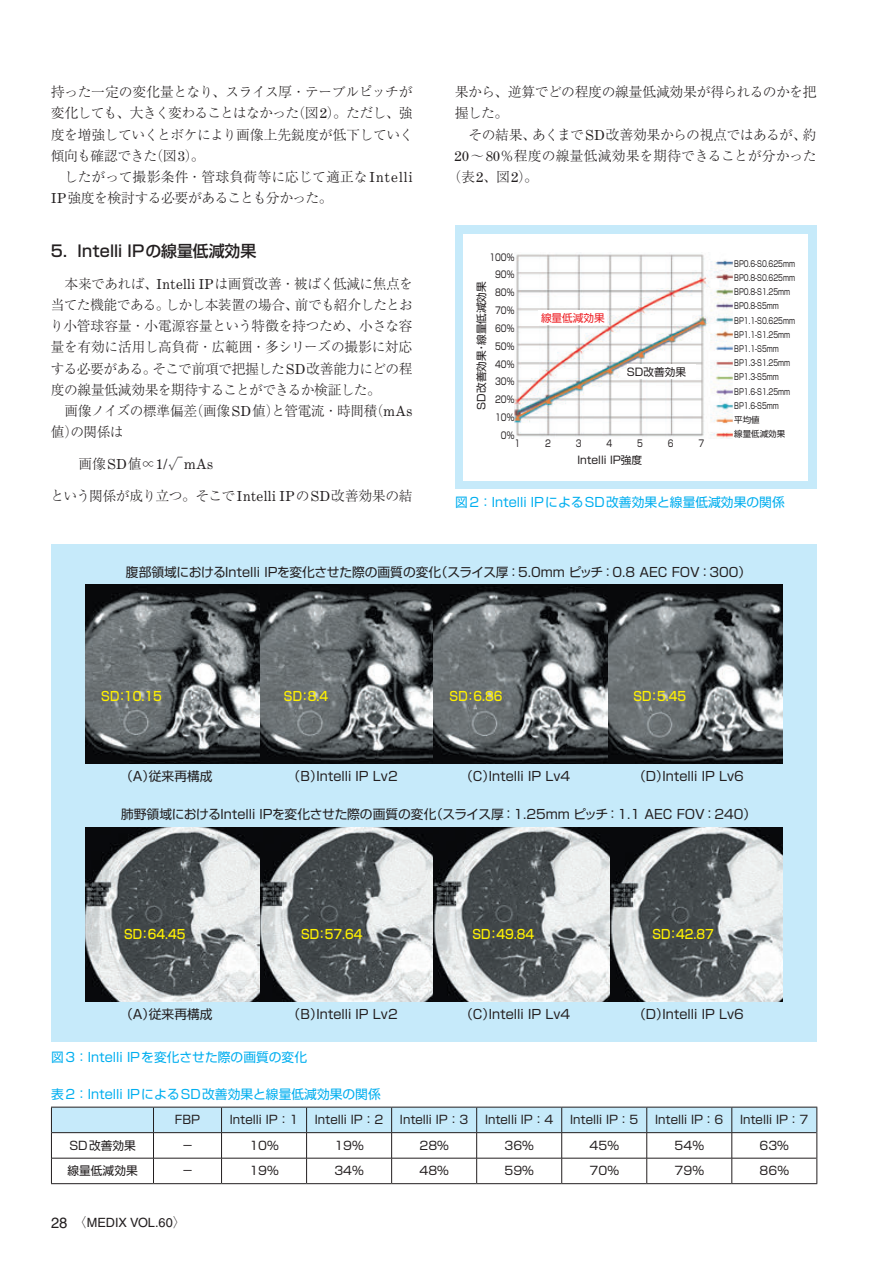
<style>
.page{position:relative;width:893px;height:1263px;background:#fff}
.page>*{position:absolute;margin:0;border:0;box-sizing:border-box;transform-origin:0 0}
.t1{font:500 15.9px "Shin Go Pro";color:#231f20}
.t2{font:300 13.8px/21.3px "Ryumin Pro";letter-spacing:-.025em;color:#231f20}
.t3{font:300 13.8px "Ryumin Pro";letter-spacing:.005em;color:#231f20}
.t4{font:13.8px "Century Expanded";color:#231f20}
.t5{font:12.75px "Shin Go Pro";color:#231f20}
.t6{font:12.75px "Shin Go Pro";color:#00aeef}
.t7{font:500 12.75px "Shin Go Pro";color:#fff101;scale:.9 1}
.t8{font:12.75px "Helvetica";color:#231f20}
.t9{font:11.7px "Shin Go Pro";color:#231f20}
.t10{font:10.65px "Shin Go Pro";color:#231f20}
.t11{font:10.65px "Shin Go Pro";color:#ee1d23}
.t12{font:9.6px/17.9px "Shin Go Pro";color:#231f20;text-align:right;scale:.8 1}
.t13{font:8.55px/14.2px "Shin Go Pro";color:#231f20;scale:.75 1}
.s1{font-family:"Century Expanded";font-weight:400}
.s2{font-family:"Ryumin Pro";font-weight:300}
.s3{font-size:14.85px}
</style>
<div class="page">
<div style="left:51px;top:544px;width:765px;height:498px;background:#c6eafa"></div>
<img style="left:85px;top:827px;width:697px;height:174px">
<img style="left:85px;top:584px;width:697px;height:179px">
<svg style="left:51px;top:1107px;width:766px;height:76px"></svg>
<hr style="left:51px;top:1183px;width:102px;height:1px;background:#231f20">
<hr style="left:153px;top:1183px;width:69px;height:1px;background:#231f20">
<hr style="left:222px;top:1183px;width:85px;height:1px;background:#231f20">
<hr style="left:307px;top:1183px;width:85px;height:1px;background:#231f20">
<hr style="left:392px;top:1183px;width:85px;height:1px;background:#231f20">
<hr style="left:477px;top:1183px;width:85px;height:1px;background:#231f20">
<hr style="left:562px;top:1183px;width:85px;height:1px;background:#231f20">
<hr style="left:647px;top:1183px;width:85px;height:1px;background:#231f20">
<hr style="left:732px;top:1183px;width:85px;height:1px;background:#231f20">
<div style="left:455px;top:225px;width:361px;height:264px;background:#c6eafa"></div>
<div style="left:463px;top:234px;width:345px;height:246px;background:#fff"></div>
<img style="left:515px;top:254px;width:217px;height:184px">
<div style="left:538px;top:311px;width:69px;height:14px;background:#fff"></div>
<div style="left:627px;top:365px;width:69px;height:14px;background:#fff"></div>
<p class="t2" style="left:51px;top:80px;width:364px;text-align:justify">持った一定の変化量となり、スライス厚・テーブルピッチが変化しても、大きく変わることはなかった（図<span class="s1">2</span>）。ただし、強度を増強していくとボケにより画像上先鋭度が低下していく傾向も確認できた（図<span class="s1">3</span>）。</p>
<p class="t2" style="left:51px;top:165px;width:363px;text-indent:13px">したがって撮影条件・管球負荷等に応じて適正な<span class="s1">Intelli<br>IP</span>強度を検討する必要があることも分かった。</p>
<p class="t1" style="left:51px;top:238px;width:207px">5．Intelli IPの線量低減効果</p>
<p class="t2" style="left:50px;top:272px;width:364px;text-align:justify;text-indent:14px">本来であれば、<span class="s1">Intelli IP</span>は画質改善・被ばく低減に焦点を当てた機能である。しかし本装置の場合、前でも紹介したとおり小管球容量・小電源容量という特徴を持つため、小さな容量を有効に活用し高負荷・広範囲・多シリーズの撮影に対応する必要がある。そこで前項で把握した<span class="s1">SD</span>改善能力にどの程度の線量低減効果を期待することができるか検証した。</p>
<p class="t2" style="left:51px;top:399px;width:363px;text-indent:14px">画像ノイズの標準偏差（画像<span class="s1">SD</span>値）と管電流・時間積（<span class="s1">mAs</span>値）の関係は</p>
<p class="t4" style="left:65px;top:456px;width:150px"><span class="s2">　画像</span>SD<span class="s2">値∝</span>1/<span class="s2">√</span>mAs</p>
<p class="t2" style="left:50px;top:484px;width:364px">という関係が成り立つ。そこで<span class="s1">Intelli IP</span>の<span class="s1">SD</span>改善効果の結</p>
<p class="t2" style="left:455px;top:80px;width:363px">果から、逆算でどの程度の線量低減効果が得られるのかを把握した。</p>
<p class="t2" style="left:468px;top:123px;width:350px">その結果、あくまで<span class="s1">SD</span>改善効果からの視点ではあるが、約</p>
<p class="t3" style="left:455px;top:145px;width:363px"><span class="s1">20</span>～<span class="s1">80</span>％程度の線量低減効果を期待できることが分かった</p>
<p class="t2" style="left:448px;top:165px;width:92px">（表<span class="s1">2</span>、図<span class="s1">2</span>）。</p>
<p class="t12" style="left:489px;top:247px;width:33px">100％<br>90％<br>80％<br>70％<br>60％<br>50％<br>40％<br>30％<br>20％<br>10％<br>0％</p>
<p class="t10" style="left:473px;top:410px;width:130px;rotate:-90deg">SD改善効果・線量低減効果</p>
<p class="t11" style="left:541px;top:309px;width:65px">線量低減効果</p>
<p class="t10" style="left:627px;top:363px;width:61px">SD改善効果</p>
<p class="t12" style="left:514px;top:433px;width:9px">1</p>
<p class="t12" style="left:545px;top:433px;width:9px">2</p>
<p class="t12" style="left:576px;top:433px;width:9px">3</p>
<p class="t12" style="left:606px;top:433px;width:9px">4</p>
<p class="t12" style="left:637px;top:433px;width:9px">5</p>
<p class="t12" style="left:668px;top:433px;width:9px">6</p>
<p class="t12" style="left:698px;top:433px;width:9px">7</p>
<p class="t10" style="left:577px;top:451px;width:66px">Intelli IP強度</p>
<p class="t13" style="left:734px;top:255px;width:83px">BP0.6-S0.625mm<br>BP0.8-S0.625mm<br>BP0.8-S1.25mm<br>BP0.8-S5mm<br>BP1.1-S0.625mm<br>BP1.1-S1.25mm<br>BP1.1-S5mm<br>BP1.3-S1.25mm<br>BP1.3-S5mm<br>BP1.6-S1.25mm<br>BP1.6-S5mm<br>平均値<br>線量低減効果</p>
<p class="t6" style="left:455px;top:491px;width:331px">図2：Intelli IPによるSD改善効果と線量低減効果の関係</p>
<p class="t5" style="left:126px;top:561px;width:627px">腹部領域におけるIntelli IPを変化させた際の画質の変化（スライス厚：5.0mm ピッチ：0.8 AEC FOV：300）</p>
<p class="t7" style="left:101px;top:686px;width:69px">SD：10.15</p>
<p class="t7" style="left:284px;top:686px;width:51px">SD：8.4</p>
<p class="t7" style="left:450px;top:686px;width:60px">SD：6.86</p>
<p class="t7" style="left:633px;top:686px;width:60px">SD：5.45</p>
<p class="t5" style="left:120px;top:766px;width:94px">（A）従来再構成</p>
<p class="t5" style="left:288px;top:766px;width:112px">（B）Intelli IP Lv2</p>
<p class="t5" style="left:460px;top:766px;width:112px">（C）Intelli IP Lv4</p>
<p class="t5" style="left:633px;top:766px;width:112px">（D）Intelli IP Lv6</p>
<p class="t5" style="left:121px;top:804px;width:637px">肺野領域におけるIntelli IPを変化させた際の画質の変化（スライス厚：1.25mm ピッチ：1.1 AEC FOV：240）</p>
<p class="t7" style="left:124px;top:924px;width:70px">SD：64.45</p>
<p class="t7" style="left:301px;top:924px;width:70px">SD：57.64</p>
<p class="t7" style="left:473px;top:924px;width:70px">SD：49.84</p>
<p class="t7" style="left:652px;top:924px;width:70px">SD：42.87</p>
<p class="t5" style="left:120px;top:1003px;width:94px">（A）従来再構成</p>
<p class="t5" style="left:288px;top:1003px;width:112px">（B）Intelli IP Lv2</p>
<p class="t5" style="left:460px;top:1003px;width:112px">（C）Intelli IP Lv4</p>
<p class="t5" style="left:633px;top:1003px;width:112px">（D）Intelli IP Lv6</p>
<p class="t6" style="left:51px;top:1046px;width:258px">図3：Intelli IPを変化させた際の画質の変化</p>
<p class="t6" style="left:51px;top:1083px;width:331px">表2：Intelli IPによるSD改善効果と線量低減効果の関係</p>
<p class="t9" style="left:175px;top:1110px;width:27px">FBP</p>
<p class="t9" style="left:230px;top:1110px;width:70px">Intelli IP：1</p>
<p class="t9" style="left:315px;top:1110px;width:70px">Intelli IP：2</p>
<p class="t9" style="left:400px;top:1110px;width:70px">Intelli IP：3</p>
<p class="t9" style="left:485px;top:1110px;width:70px">Intelli IP：4</p>
<p class="t9" style="left:570px;top:1110px;width:70px">Intelli IP：5</p>
<p class="t9" style="left:655px;top:1110px;width:70px">Intelli IP：6</p>
<p class="t9" style="left:740px;top:1110px;width:70px">Intelli IP：7</p>
<p class="t9" style="left:69px;top:1136px;width:68px">SD改善効果</p>
<p class="t9" style="left:182px;top:1136px;width:13px">−</p>
<p class="t9" style="left:249px;top:1136px;width:31px">10％</p>
<p class="t9" style="left:334px;top:1136px;width:31px">19％</p>
<p class="t9" style="left:419px;top:1136px;width:31px">28％</p>
<p class="t9" style="left:504px;top:1136px;width:31px">36％</p>
<p class="t9" style="left:590px;top:1136px;width:31px">45％</p>
<p class="t9" style="left:675px;top:1136px;width:31px">54％</p>
<p class="t9" style="left:760px;top:1136px;width:31px">63％</p>
<p class="t9" style="left:68px;top:1161px;width:72px">線量低減効果</p>
<p class="t9" style="left:182px;top:1161px;width:13px">−</p>
<p class="t9" style="left:249px;top:1161px;width:31px">19％</p>
<p class="t9" style="left:334px;top:1161px;width:31px">34％</p>
<p class="t9" style="left:419px;top:1161px;width:31px">48％</p>
<p class="t9" style="left:505px;top:1161px;width:31px">59％</p>
<p class="t9" style="left:590px;top:1161px;width:31px">70％</p>
<p class="t9" style="left:675px;top:1161px;width:31px">79％</p>
<p class="t9" style="left:760px;top:1161px;width:31px">86％</p>
<p class="t8" style="left:51px;top:1215px;width:136px"><span class="s3">28</span><span class="s2">　〈</span>MEDIX VOL.60<span class="s2">〉</span></p>
</div>
